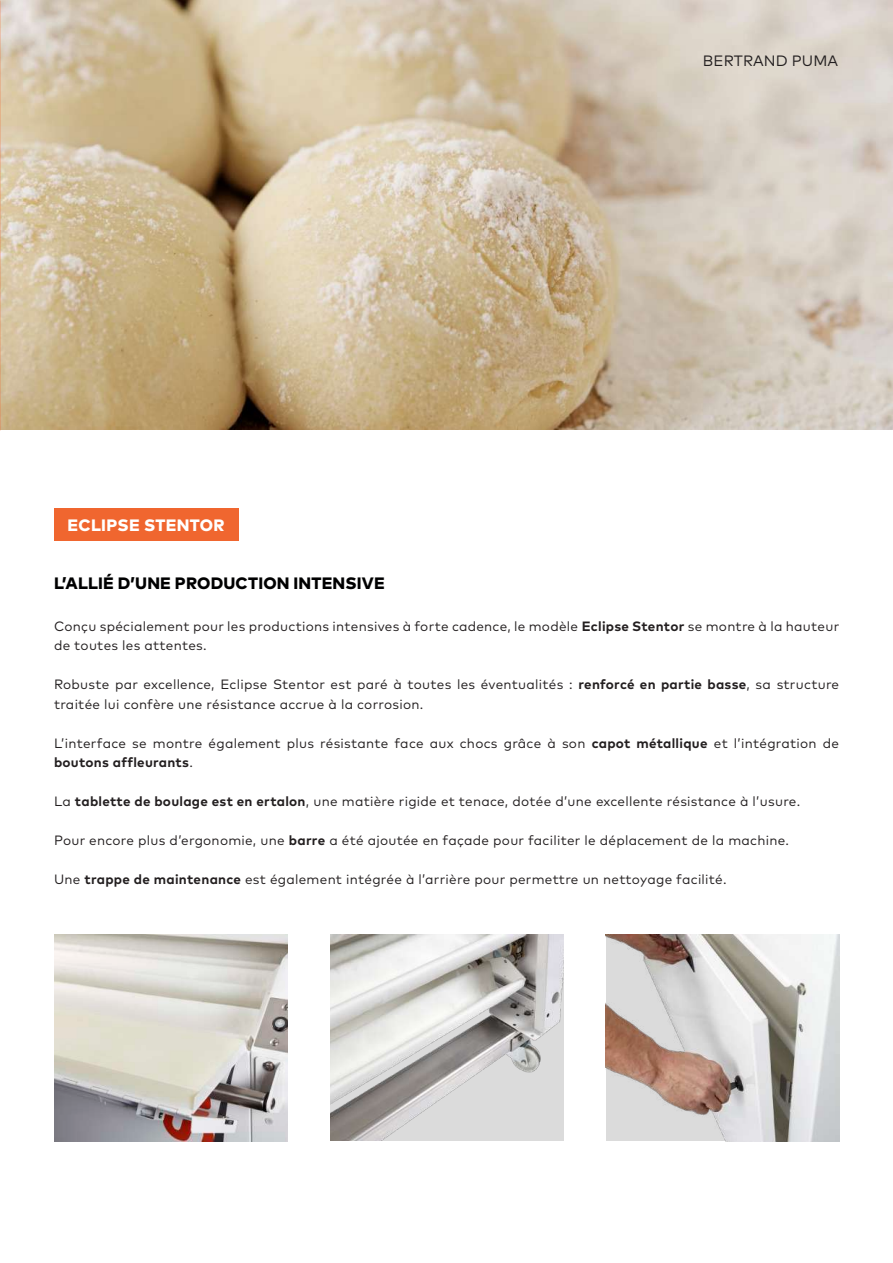
<style>
.page{position:relative;width:893px;height:1263px;background:#fff}
.page>*{position:absolute;margin:0;border:0;box-sizing:border-box;transform-origin:0 0}
.t1{font:800 16.5px "Mark Pro";letter-spacing:.01em;color:#000001}
.t2{font:800 16.5px "Mark Pro";letter-spacing:.02em;color:#fff}
.t3{font:15px "Mark Pro";letter-spacing:.005em;color:#231f20}
.t4{font:13.5px/19.5px "Mark Pro";letter-spacing:.02em;color:#231f20}
.s1{font-weight:700}
</style>
<div class="page">
<img style="left:0;top:0;width:893px;height:429px">
<img style="left:54px;top:935px;width:234px;height:206px">
<img style="left:606px;top:935px;width:233px;height:206px">
<img style="left:330px;top:934px;width:233px;height:207px">
<div style="left:54px;top:508px;width:184px;height:33px;background:#f0662f"></div>
<p class="t2" style="left:68px;top:513px;width:158px">ECLIPSE STENTOR</p>
<p class="t3" style="left:703px;top:49px;width:137px">BERTRAND PUMA</p>
<p class="t1" style="left:54px;top:570px;width:332px">L’ALLIÉ D’UNE PRODUCTION INTENSIVE</p>
<p class="t4" style="left:54px;top:615px;width:787px">Conçu spécialement pour les productions intensives à forte cadence, le modèle <span class="s1">Eclipse Stentor</span> se montre à la hauteur de toutes les attentes.</p>
<p class="t4" style="left:54px;top:674px;width:787px">Robuste par excellence, Eclipse Stentor est paré à toutes les éventualités : <span class="s1">renforcé en partie basse</span>, sa structure traitée lui confère une résistance accrue à la corrosion.</p>
<p class="t4" style="left:54px;top:732px;width:787px">L’interface se montre également plus résistante face aux chocs grâce à son <span class="s1">capot métallique</span> et l’intégration de <span class="s1">boutons affleurants</span>.</p>
<p class="t4" style="left:54px;top:791px;width:748px">La <span class="s1">tablette de boulage est en ertalon</span>, une matière rigide et tenace, dotée d’une excellente résistance à l’usure.</p>
<p class="t4" style="left:54px;top:830px;width:737px">Pour encore plus d’ergonomie, une <span class="s1">barre</span> a été ajoutée en façade pour faciliter le déplacement de la machine.</p>
<p class="t4" style="left:54px;top:869px;width:674px">Une <span class="s1">trappe de maintenance</span> est également intégrée à l’arrière pour permettre un nettoyage facilité.</p>
</div>
